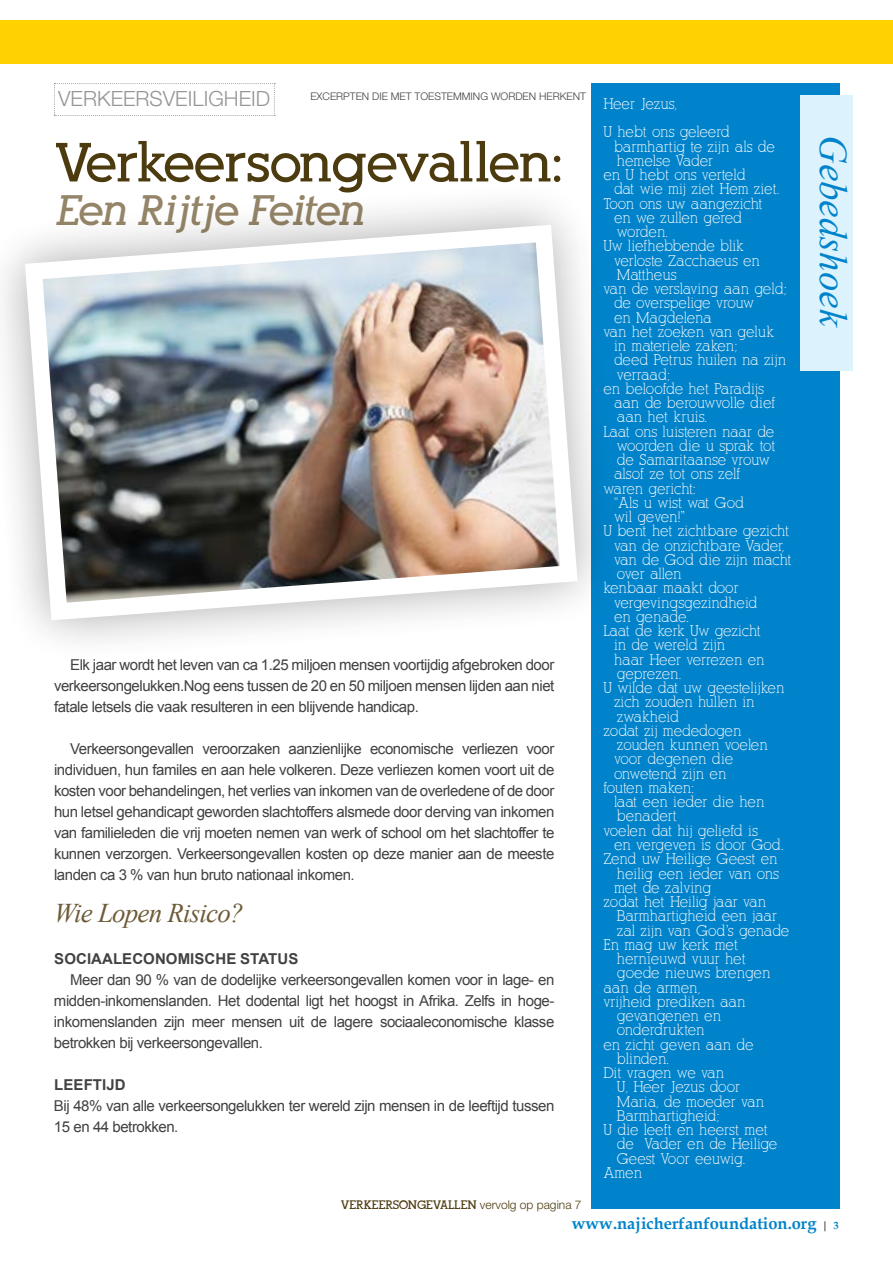
<style>
.page{position:relative;width:893px;height:1263px;background:#fff}
.page>*{position:absolute;margin:0;border:0;box-sizing:border-box;transform-origin:0 0}
.t1{font:700 54px "Alexandria FLF";letter-spacing:-.02em;color:#4d3b10}
.t2{font:italic 700 42px "Alexandria FLF";letter-spacing:-.02em;color:#958568}
.t3{font:italic 39px "Times New Roman";color:#0083ca}
.t4{font:italic 27px "Times New Roman";letter-spacing:-.03em;color:#6d5b37}
.t5{font:300 21px "Helvetica Neue LT Std";color:#939598}
.t6{font:700 16.5px "Book Antiqua";color:#0083ca}
.t7{font:15px/28.5px "Alexandria FLF";color:#fff}
.t8{font:15px/21px "Arial";letter-spacing:-.03em;color:#414042;text-align:justify}
.t9{font:15px "Alexandria FLF";letter-spacing:-.03em;color:#fff}
.t10{font:700 15px "Arial";letter-spacing:.005em;color:#414042}
.t11{font:700 12px "Alexandria FLF";letter-spacing:-.02em;color:#4d3b10}
.t12{font:300 10.5px "Helvetica Neue LT Std";color:#414042}
.s1{font-family:"Helvetica Neue LT Std";font-weight:300}
.s2{font-weight:400;font-size:10.5px;color:#000}
.s3{font-size:10.5px}
</style>
<div class="page">
<div style="left:0;top:21px;width:893px;height:43px;background:#ffd200"></div>
<svg style="left:54px;top:83px;width:221px;height:33px"></svg>
<div style="left:591px;top:83px;width:249px;height:1126px;background:#0083ca"></div>
<div style="left:800px;top:95px;width:52px;height:276px;background:#dcf2fd"></div>
<svg style="left:3px;top:202px;width:593px;height:439px"></svg>
<img style="left:16px;top:216px;width:570px;height:413px">
<h3 class="t5" style="left:58px;top:86px;width:211px">Verkeersveiligh eid</h3>
<h1 class="t1" style="left:54px;top:134px;width:511px">Verkeersongevallen:</h1>
<h2 class="t2" style="left:54px;top:188px;width:311px">Een Rijtje Feiten</h2>
<p class="t12" style="left:310px;top:90px;width:277px">EXCERPTEN DIE MET TOESTEMMING WORDEN HERKENT</p>
<p class="t8" style="left:54px;top:654px;width:502px;text-indent:16px">Elk jaar wordt het leven van ca 1.25 miljoen mensen voortijdig afgebroken door verkeersongelukken.Nog eens tussen de 20 en 50 miljoen mensen lijden aan niet fatale letsels die vaak resulteren in een blijvende handicap.</p>
<p class="t8" style="left:54px;top:738px;width:502px;text-indent:16px">Verkeersongevallen veroorzaken aanzienlijke economische verliezen voor individuen, hun familes en aan hele volkeren. Deze verliezen komen voort uit de kosten voor behandelingen, het verlies van inkomen van de overledene of de door hun letsel gehandicapt geworden slachtoffers alsmede door derving van inkomen van familieleden die vrij moeten nemen van werk of school om het slachtoffer te kunnen verzorgen. Verkeersongevallen kosten op deze manier aan de meeste landen ca 3 % van hun bruto nationaal inkomen.</p>
<h3 class="t4" style="left:54px;top:894px;width:191px">Wie Lopen Risico?</h3>
<p class="t10" style="left:54px;top:948px;width:246px">SOCIAALECONOMISCHE STATUS</p>
<p class="t8" style="left:54px;top:969px;width:502px;text-indent:16px">Meer dan 90 % van de dodelijke verkeersongevallen komen voor in lage- en midden-inkomenslanden. Het dodental ligt het hoogst in Afrika. Zelfs in hoge&shy;inkomenslanden zijn meer mensen uit de lagere sociaaleconomische klasse betrokken bij verkeersongevallen.</p>
<p class="t10" style="left:54px;top:1074px;width:73px">LEEFTIJD</p>
<p class="t8" style="left:54px;top:1095px;width:502px">Bij 48% van alle verkeersongelukken ter wereld zijn mensen in de leeftijd tussen<br>15 en 44 betrokken.</p>
<p class="t11" style="left:341px;top:1198px;width:242px">VERKEERSONGEVALLEN <span class="s1">vervolg op pagina 7</span></p>
<p class="t7" style="left:603px;top:89px;width:128px">Heer Jezus,<br>U hebt ons geleerd</p>
<p class="t7" style="left:614px;top:132px;width:162px">barmhartig te zijn als de</p>
<p class="t7" style="left:617px;top:146px;width:98px">hemelse Vader</p>
<p class="t7" style="left:603px;top:161px;width:144px">en U hebt ons verteld</p>
<p class="t7" style="left:614px;top:175px;width:167px">dat wie mij ziet Hem ziet.</p>
<p class="t7" style="left:603px;top:189px;width:161px">Toon ons uw aangezicht</p>
<p class="t7" style="left:614px;top:203px;width:130px">en we zullen gered</p>
<p class="t7" style="left:617px;top:218px;width:52px">worden.</p>
<p class="t7" style="left:603px;top:232px;width:142px">Uw liefhebbende blik</p>
<p class="t7" style="left:614px;top:246px;width:147px">verloste Zacchaeus en</p>
<p class="t7" style="left:617px;top:260px;width:61px">Mattheus</p>
<p class="t7" style="left:603px;top:275px;width:185px">van de verslaving aan geld;</p>
<p class="t9" style="left:614px;top:295px;width:142px">de overspelige vrouw</p>
<p class="t7" style="left:614px;top:303px;width:99px">en Magdelena</p>
<p class="t7" style="left:603px;top:317px;width:172px">van het zoeken van geluk</p>
<p class="t7" style="left:614px;top:332px;width:125px">in materiele zaken;</p>
<p class="t7" style="left:614px;top:346px;width:174px">deed Petrus huilen na zijn</p>
<p class="t7" style="left:617px;top:360px;width:55px">verraad;</p>
<p class="t7" style="left:603px;top:374px;width:162px">en beloofde het Paradijs</p>
<p class="t7" style="left:614px;top:389px;width:163px">aan de berouwvolle dief</p>
<p class="t7" style="left:617px;top:403px;width:92px">aan het kruis.</p>
<p class="t7" style="left:603px;top:417px;width:172px">Laat ons luisteren naar de</p>
<p class="t7" style="left:617px;top:431px;width:160px">woorden die u sprak tot</p>
<p class="t7" style="left:617px;top:446px;width:154px">de Samaritaanse vrouw</p>
<p class="t7" style="left:614px;top:460px;width:128px">alsof ze tot ons zelf</p>
<p class="t7" style="left:603px;top:474px;width:94px">waren gericht:</p>
<p class="t7" style="left:614px;top:488px;width:132px">“Als u wist wat God</p>
<p class="t7" style="left:614px;top:503px;width:72px">wil geven!”</p>
<p class="t7" style="left:603px;top:517px;width:187px">U bent het zichtbare gezicht</p>
<p class="t7" style="left:614px;top:531px;width:172px">van de onzichtbare Vader,</p>
<p class="t7" style="left:614px;top:545px;width:179px">van de God die zijn macht</p>
<p class="t7" style="left:617px;top:560px;width:66px">over allen</p>
<p class="t7" style="left:603px;top:574px;width:137px">kenbaar maakt door</p>
<p class="t7" style="left:614px;top:588px;width:145px">vergevingsgezindheid</p>
<p class="t7" style="left:614px;top:602px;width:76px">en genade.</p>
<p class="t9" style="left:603px;top:623px;width:159px">Laat de kerk Uw gezicht</p>
<p class="t7" style="left:614px;top:631px;width:113px">in de wereld zijn</p>
<p class="t7" style="left:614px;top:645px;width:152px">haar Heer verrezen en</p>
<p class="t7" style="left:617px;top:659px;width:66px">geprezen.</p>
<p class="t7" style="left:603px;top:674px;width:183px">U wilde dat uw geestelijken</p>
<p class="t7" style="left:614px;top:688px;width:142px">zich zouden hullen in</p>
<p class="t7" style="left:617px;top:702px;width:64px">zwakheid</p>
<p class="t7" style="left:603px;top:716px;width:140px">zodat zij mededogen</p>
<p class="t7" style="left:617px;top:731px;width:152px">zouden kunnen voelen</p>
<p class="t7" style="left:614px;top:745px;width:121px">voor degenen die</p>
<p class="t7" style="left:614px;top:759px;width:114px">onwetend zijn en</p>
<p class="t7" style="left:603px;top:773px;width:92px">fouten maken:</p>
<p class="t7" style="left:614px;top:788px;width:152px">laat een ieder die hen</p>
<p class="t7" style="left:617px;top:802px;width:61px">benadert</p>
<p class="t7" style="left:603px;top:816px;width:156px">voelen dat hij geliefd is</p>
<p class="t7" style="left:614px;top:830px;width:171px">en vergeven is door God.</p>
<p class="t7" style="left:603px;top:845px;width:176px">Zend uw Heilige Geest en</p>
<p class="t7" style="left:617px;top:859px;width:164px">heilig een ieder van ons</p>
<p class="t7" style="left:614px;top:873px;width:99px">met de zalving</p>
<p class="t7" style="left:603px;top:887px;width:164px">zodat het Heilig jaar van</p>
<p class="t7" style="left:617px;top:902px;width:162px">Barmhartigheid een jaar</p>
<p class="t7" style="left:617px;top:916px;width:174px">zal zijn van God’s genade</p>
<p class="t7" style="left:603px;top:930px;width:136px">En mag uw kerk met</p>
<p class="t7" style="left:617px;top:944px;width:130px">hernieuwd vuur het</p>
<p class="t7" style="left:617px;top:959px;width:155px">goede nieuws brengen</p>
<p class="t7" style="left:603px;top:973px;width:98px">aan de armen,</p>
<p class="t7" style="left:603px;top:987px;width:144px">vrijheid prediken aan</p>
<p class="t7" style="left:617px;top:1001px;width:106px">gevangenen en</p>
<p class="t7" style="left:617px;top:1016px;width:89px">onderdrukten</p>
<p class="t7" style="left:603px;top:1030px;width:151px">en zicht geven aan de</p>
<p class="t7" style="left:617px;top:1044px;width:53px">blinden.</p>
<p class="t7" style="left:603px;top:1058px;width:122px">Dit vragen we van</p>
<p class="t7" style="left:617px;top:1073px;width:125px">U, Heer Jezus door</p>
<p class="t7" style="left:617px;top:1087px;width:149px">Maria, de moeder van</p>
<p class="t7" style="left:617px;top:1101px;width:104px">Barmhartigheid;</p>
<p class="t7" style="left:603px;top:1115px;width:166px">U die leeft en heerst met</p>
<p class="t9" style="left:617px;top:1136px;width:162px">de Vader en de Heilige</p>
<p class="t7" style="left:617px;top:1144px;width:130px">Geest Voor eeuwig.</p>
<p class="t7" style="left:603px;top:1158px;width:40px">Amen</p>
<h3 class="t3" style="left:860px;top:135px;width:194px;rotate:90deg">Gebedshoek</h3>
<p class="t6" style="left:572px;top:1212px;width:268px">www.najicherfanfoundation.org <span class="s2">|</span> <span class="s3">3</span></p>
</div>
